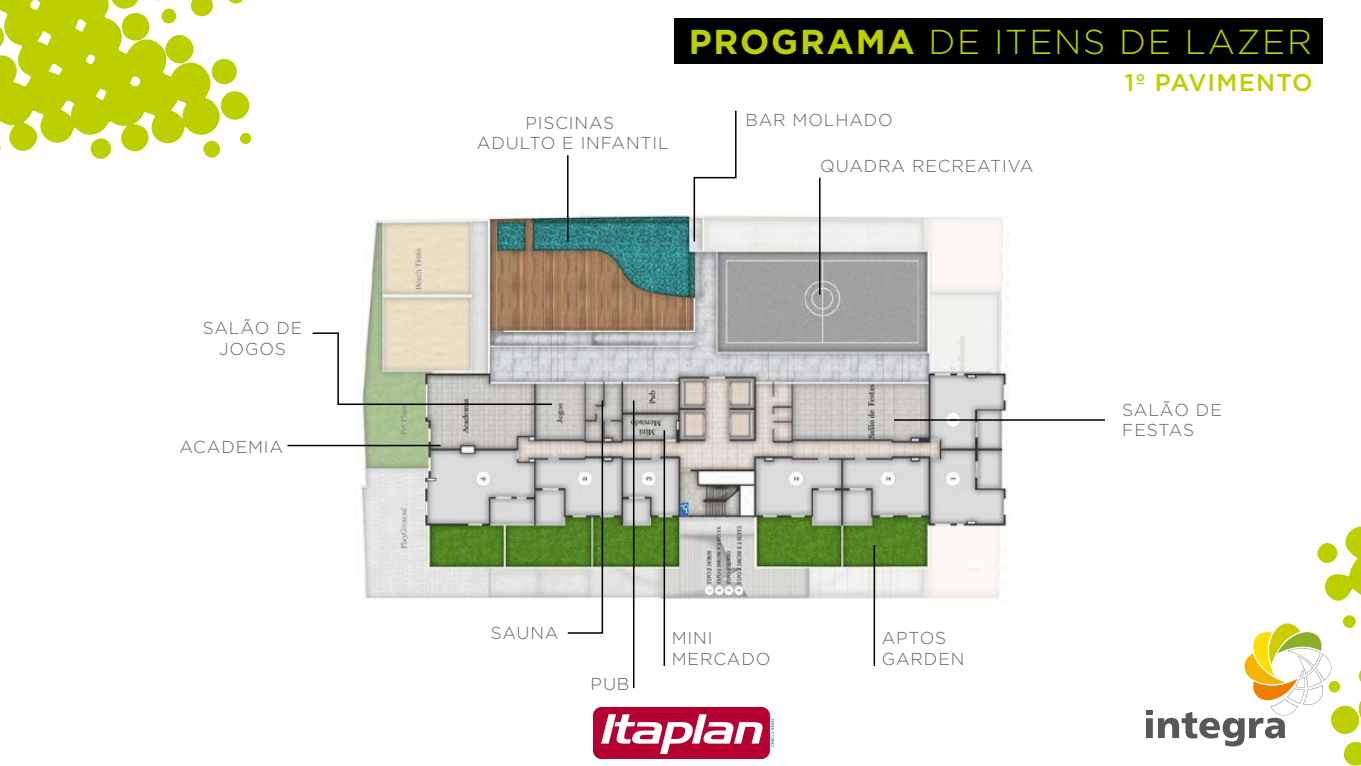
<style>
.page{position:relative;width:1361px;height:766px;background:#fff}
.page>*{position:absolute;margin:0;border:0;box-sizing:border-box;transform-origin:0 0}
.t1{font:300 34.5px "Gotham";letter-spacing:.05em;color:#bccf00}
.t2{font:500 24.15px "Gotham";letter-spacing:.05em;color:#bccf00}
.t3{font:300 17.25px/20.4px "Gotham";letter-spacing:.05em;color:#646363}
.s1{font-weight:700}
</style>
<div class="page">
<img style="left:353px;top:210px;width:658px;height:398px">
<hr style="left:567px;top:155px;width:1px;height:86px;background:#000">
<hr style="left:819px;top:178px;width:1px;height:116px;background:#000">
<svg style="left:693px;top:110px;width:44px;height:133px"></svg>
<hr style="left:287px;top:444px;width:154px;height:2px;background:#000">
<svg style="left:312px;top:331px;width:241px;height:74px"></svg>
<hr style="left:663px;top:430px;width:2px;height:235px;background:#000">
<hr style="left:873px;top:545px;width:2px;height:120px;background:#000">
<hr style="left:633px;top:400px;width:1px;height:288px;background:#000">
<svg style="left:566px;top:399px;width:38px;height:235px"></svg>
<hr style="left:894px;top:419px;width:211px;height:1px;background:#000">
<div style="left:674px;top:19px;width:648px;height:45px;background:#000"></div>
<svg style="left:0;top:0;width:252px;height:159px;fill:#bccf00"></svg>
<svg style="left:1146px;top:526px;width:215px;height:239px"></svg>
<img style="left:593px;top:707px;width:180px;height:51px">
<p class="t3" style="left:203px;top:317px;width:101px;text-align:center">SALÃO DE<br>JOGOS</p>
<p class="t3" style="left:179px;top:436px;width:105px">ACADEMIA</p>
<h1 class="t1" style="left:689px;top:23px;width:625px"><span class="s1">PROGRAMA</span> DE ITENS DE LAZER</h1>
<p class="t3" style="left:477px;top:112px;width:193px;text-align:center">PISCINAS<br>ADULTO E INFANTIL</p>
<p class="t3" style="left:745px;top:109px;width:149px">BAR MOLHADO</p>
<p class="t3" style="left:820px;top:155px;width:215px">QUADRA RECREATIVA</p>
<h2 class="t2" style="left:1125px;top:66px;width:189px">1º PAVIMENTO</h2>
<p class="t3" style="left:491px;top:622px;width:69px">SAUNA</p>
<p class="t3" style="left:590px;top:673px;width:40px">PUB</p>
<p class="t3" style="left:672px;top:627px;width:100px">MINI<br>MERCADO</p>
<p class="t3" style="left:882px;top:627px;width:84px">APTOS<br>GARDEN</p>
<p class="t3" style="left:1122px;top:399px;width:101px">SALÃO DE<br>FESTAS</p>
</div>
